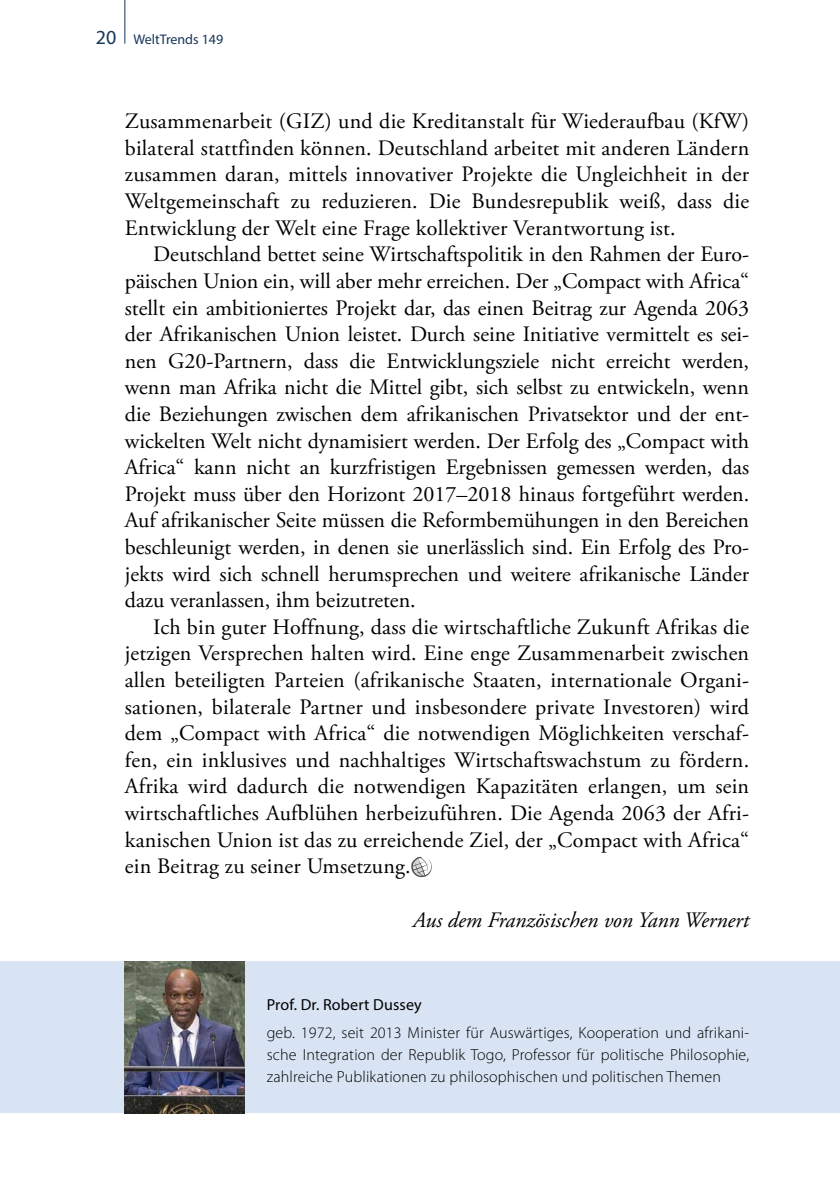
<style>
.page{position:relative;width:840px;height:1191px;background:#fff}
.page>*{position:absolute;margin:0;border:0;box-sizing:border-box;transform-origin:0 0}
.t1{font:22px/26.6px "Adobe Garamond Pro";letter-spacing:.01em;color:#000;text-align:justify}
.t2{font:italic 22px "Adobe Garamond Pro";color:#000}
.t3{font:300 16px/22px "Myriad Pro";letter-spacing:.01em;color:#000;text-align:justify}
.t4{font:16px "Myriad Pro";letter-spacing:.01em;color:#000}
.t5{font:14px "Myriad Pro";color:#16365b}
.s1{font-size:20px}
</style>
<div class="page">
<hr style="left:124px;top:0;width:1px;height:44px;background:#16365b">
<svg style="left:411px;top:856px;width:21px;height:21px"></svg>
<div style="left:0;top:961px;width:839px;height:151px;background:#d8e4f3"></div>
<img style="left:125px;top:961px;width:119px;height:152px">
<p class="t5" style="left:96px;top:30px;width:129px"><span class="s1">20</span> WeltTrends 149</p>
<p class="t1" style="left:125px;top:109px;width:625px">Zusammenarbeit (GIZ) und die Kreditanstalt für Wiederaufbau (KfW) bilateral stattfinden können. Deutschland arbeitet mit anderen Ländern zusammen daran, mittels innovativer Projekte die Ungleichheit in der Weltgemeinschaft zu reduzieren. Die Bundesrepublik weiß, dass die Entwicklung der Welt eine Frage kollektiver Verantwortung ist.</p>
<p class="t1" style="left:125px;top:242px;width:625px;text-indent:28px">Deutschland bettet seine Wirtschaftspolitik in den Rahmen der Euro&shy;päischen Union ein, will aber mehr erreichen. Der „Compact with Africa“ stellt ein ambitioniertes Projekt dar, das einen Beitrag zur Agenda 2063 der Afrikanischen Union leistet. Durch seine Initiative vermittelt es sei&shy;nen G20-Partnern, dass die Entwicklungsziele nicht erreicht werden, wenn man Afrika nicht die Mittel gibt, sich selbst zu entwickeln, wenn die Beziehungen zwischen dem afrikanischen Privatsektor und der ent&shy;wickelten Welt nicht dynamisiert werden. Der Erfolg des „Compact with Africa“ kann nicht an kurzfristigen Ergebnissen gemessen werden, das Projekt muss über den Horizont 2017–2018 hinaus fortgeführt werden.<br>Auf afrikanischer Seite müssen die Reformbemühungen in den Bereichen beschleunigt werden, in denen sie unerlässlich sind. Ein Erfolg des Pro&shy;jekts wird sich schnell herumsprechen und weitere afrikanische Länder dazu veranlassen, ihm beizutreten.</p>
<p class="t1" style="left:125px;top:614px;width:625px;text-indent:28px">Ich bin guter Hoffnung, dass die wirtschaftliche Zukunft Afrikas die jetzigen Versprechen halten wird. Eine enge Zusammenarbeit zwischen allen beteiligten Parteien (afrikanische Staaten, internationale Organi&shy;sationen, bilaterale Partner und insbesondere private Investoren) wird dem „Compact with Africa“ die notwendigen Möglichkeiten verschaf&shy;fen, ein inklusives und nachhaltiges Wirtschaftswachstum zu fördern.<br>Afrika wird dadurch die notwendigen Kapazitäten erlangen, um sein wirtschaftliches Aufblühen herbeizuführen. Die Agenda 2063 der Afri&shy;kanischen Union ist das zu erreichende Ziel, der „Compact with Africa“ ein Beitrag zu seiner Umsetzung.</p>
<p class="t2" style="left:412px;top:906px;width:338px">Aus dem Französischen von Yann Wernert</p>
<p class="t4" style="left:266px;top:995px;width:156px">Prof. Dr. Robert Dussey</p>
<p class="t3" style="left:266px;top:1021px;width:483px">geb. 1972, seit 2013 Minister für Auswärtiges, Kooperation und afrikani&shy;sche Integration der Republik Togo, Professor für politische Philosophie, zahlreiche Publikationen zu philosophischen und politischen Themen</p>
</div>
